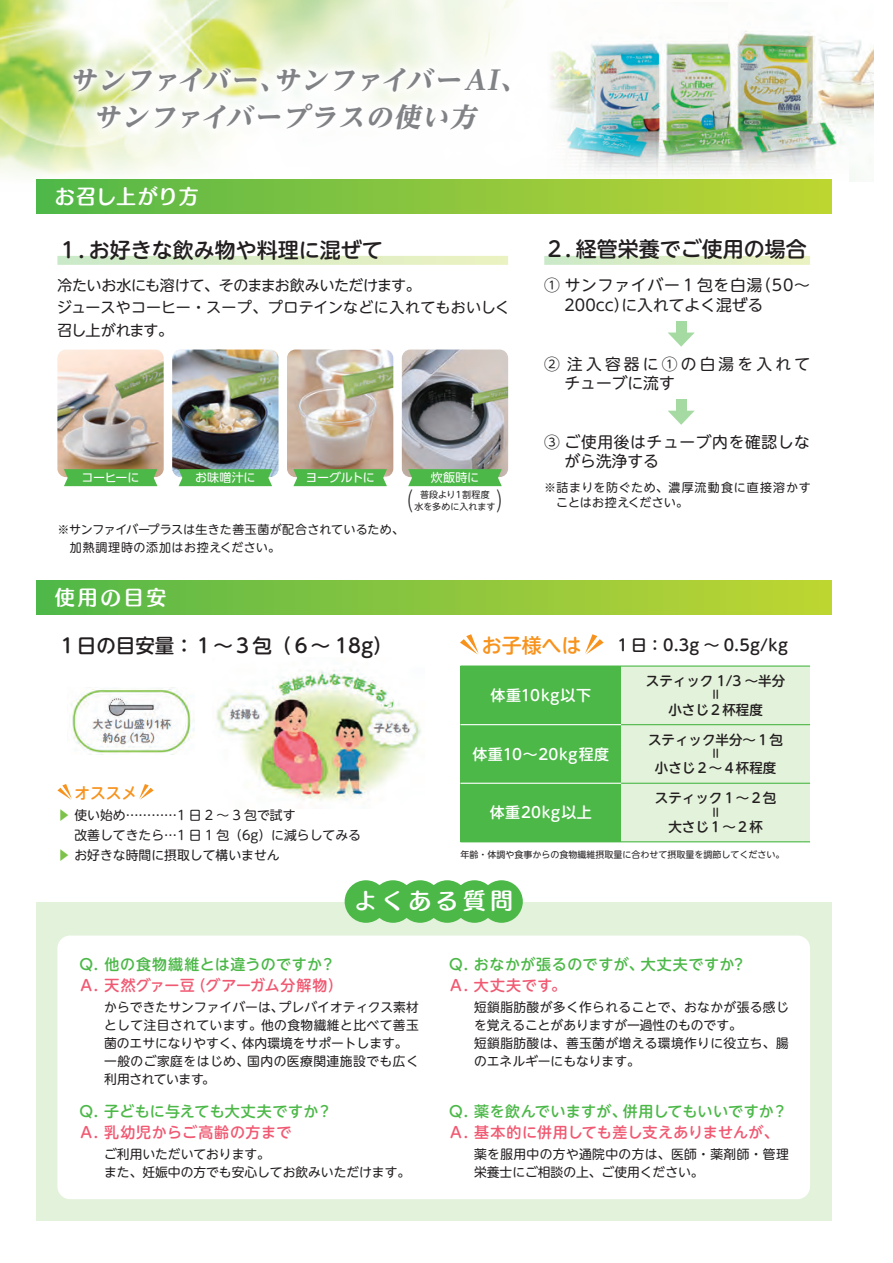
<style>
.page{position:relative;width:893px;height:1263px;background:#fff}
.page>*{position:absolute;margin:0;border:0;box-sizing:border-box;transform-origin:0 0}
.t1{font:italic 800 26.55px/36.9px "UD Reimin Pr 6 N";color:#808285}
.t2{font:300 24px "UD Shin M Go Pro";color:#231f20;scale:.69 1}
.t3{font:22.5px "Humming Pro B";letter-spacing:.21em;color:#fff}
.t4{font:500 21px "UD Shin M Go Pro";color:#231f20}
.t5{font:20.25px "Humming Pro B";letter-spacing:.025em;color:#fff}
.t6{font:20.25px "Humming Pro B";letter-spacing:.085em;color:#fff}
.t7{font:500 19.95px "UD Shin M Go Pro";color:#f7931d}
.t8{font:500 19.5px "UD Shin M Go Pro";color:#231f20}
.t9{font:15.75px/19.5px "UD Shin M Go Pro";letter-spacing:.04em;color:#231f20}
.t10{font:15.75px/19.5px "UD Shin M Go Pro";letter-spacing:.2em;color:#231f20}
.t11{font:500 15.75px "UD Shin M Go Pro";letter-spacing:.025em;color:#231f20}
.t12{font:500 15.6px "UD Shin M Go Pro";color:#f7931d}
.t13{font:500 15px "UD Shin M Go Pro";letter-spacing:.03em;color:#4cb848}
.t14{font:15px/22.5px "UD Shin M Go Pro";letter-spacing:-.015em;color:#231f20}
.t15{font:500 15px "UD Shin M Go Pro";letter-spacing:.025em;color:#fff}
.t16{font:500 15px "UD Shin M Go Pro";letter-spacing:.035em;color:#f05972}
.t17{font:500 15px "UD Shin M Go Pro";letter-spacing:.01em;color:#f05972}
.t18{font:500 15px "UD Shin M Go Pro";letter-spacing:.015em;color:#f05972}
.t19{font:500 13.5px "UD Shin M Go Pro";color:#231f20}
.t20{font:12.9px/20px "UD Shin M Go Pro";color:#231f20}
.t21{font:12.75px/18px "UD Shin M Go Pro";letter-spacing:.01em;color:#231f20}
.t22{font:12.75px/18px "UD Shin M Go Pro";letter-spacing:.03em;color:#231f20}
.t23{font:12px/18px "UD Shin M Go Pro";letter-spacing:.035em;color:#231f20}
.t24{font:12px "UD Shin Go Pro";letter-spacing:-.01em;color:#fff}
.t25{font:9px "UD Shin M Go Pro";color:#231f20}
.s1{color:#7dc34a}
</style>
<div class="page">
<div style="left:36px;top:901px;width:795px;height:319px;background:#e3f2da"></div>
<div style="left:57px;top:935px;width:753px;height:264px;background:#fff;border-radius:13px"></div>
<svg style="left:0;top:0;width:832px;height:191px"></svg>
<img style="left:71px;top:687px;width:123px;height:66px">
<img style="left:216px;top:669px;width:205px;height:132px">
<div style="left:460px;top:666px;width:350px;height:176px;background:#e3f2da"></div>
<img style="left:57px;top:349px;width:107px;height:128px">
<svg style="left:57px;top:256px;width:451px;height:9px;background:#dcedc5"></svg>
<svg style="left:544px;top:256px;width:266px;height:9px;background:#dcedc5"></svg>
<img style="left:849px;top:40px;width:25px;height:138px">
<img style="left:547px;top:3px;width:302px;height:178px">
<div style="left:36px;top:179px;width:795px;height:34px;background:linear-gradient(to right,#53b749,#c1d532)"></div>
<div style="left:36px;top:580px;width:795px;height:34px;background:linear-gradient(to right,#53b749,#c1d532)"></div>
<svg style="left:64px;top:469px;width:93px;height:17px;background:#52b84c"></svg>
<img style="left:287px;top:349px;width:106px;height:128px">
<svg style="left:293px;top:469px;width:94px;height:17px;background:#53b94e"></svg>
<img style="left:172px;top:349px;width:107px;height:128px">
<svg style="left:179px;top:469px;width:93px;height:17px;background:#51b94e"></svg>
<div style="left:676px;top:322px;width:10px;height:17px;background:#a5dba3"></div>
<svg style="left:668px;top:332px;width:27px;height:15px"></svg>
<div style="left:676px;top:400px;width:10px;height:17px;background:#a5dba3"></div>
<svg style="left:668px;top:411px;width:26px;height:14px"></svg>
<svg style="left:460px;top:634px;width:19px;height:20px"></svg>
<svg style="left:585px;top:634px;width:19px;height:20px"></svg>
<svg style="left:57px;top:784px;width:15px;height:16px"></svg>
<svg style="left:139px;top:784px;width:15px;height:16px"></svg>
<div style="left:460px;top:666px;width:161px;height:176px;background:#4cb848"></div>
<hr style="left:460px;top:724px;width:350px;height:1px;background:#4cb848">
<hr style="left:460px;top:665px;width:350px;height:2px;background:#4cb848">
<hr style="left:460px;top:783px;width:350px;height:1px;background:#4cb848">
<hr style="left:460px;top:841px;width:350px;height:1px;background:#4cb848">
<img style="left:402px;top:349px;width:106px;height:128px">
<svg style="left:408px;top:469px;width:94px;height:17px;background:#53b94f"></svg>
<img style="left:3px;top:9px;width:574px;height:188px">
<div style="left:345px;top:880px;width:42px;height:43px;background:#4cb848;border-radius:50%"></div>
<div style="left:372px;top:880px;width:42px;height:43px;background:#4cb848;border-radius:50%"></div>
<div style="left:399px;top:880px;width:42px;height:43px;background:#4cb848;border-radius:50%"></div>
<div style="left:426px;top:880px;width:43px;height:43px;background:#4cb848;border-radius:50%"></div>
<div style="left:453px;top:880px;width:43px;height:43px;background:#4cb848;border-radius:50%"></div>
<div style="left:480px;top:880px;width:43px;height:43px;background:#4cb848;border-radius:50%"></div>
<hr style="left:460px;top:724px;width:161px;height:1px;background:#fff">
<hr style="left:460px;top:783px;width:161px;height:1px;background:#fff">
<h1 class="t1" style="left:94px;top:61px;width:442px;text-indent:-24px">サンファイバー、サンファイバーAI、サンファイバープラスの使い方</h1>
<h3 class="t5" style="left:55px;top:180px;width:145px">お召し上がり方</h3>
<h3 class="t4" style="left:57px;top:233px;width:327px">１．お好きな飲み物や料理に混ぜて</h3>
<h3 class="t4" style="left:544px;top:232px;width:264px">２．経管栄養でご使用の場合</h3>
<p class="t14" style="left:57px;top:273px;width:455px">冷たいお水にも溶けて、そのままお飲みいただけます。<br>ジュースやコーヒー・スープ、プロテインなどに入れてもおいしく召し上がれます。</p>
<p class="t9" style="left:564px;top:275px;width:247px;text-indent:-20px">① サンファイバー１包を白湯（50～<br>200cc）に入れてよく混ぜる</p>
<p class="t10" style="left:564px;top:353px;width:247px;text-indent:-20px">② 注入容器に①の白湯を入れてチューブに流す</p>
<p class="t24" style="left:82px;top:468px;width:59px">コーヒーに</p>
<p class="t24" style="left:195px;top:468px;width:62px">お味噌汁に</p>
<p class="t24" style="left:306px;top:468px;width:71px">ヨーグルトに</p>
<p class="t23" style="left:57px;top:520px;width:348px">※サンファイバープラスは生きた善玉菌が配合されているため、　加熱調理時の添加はお控えください。</p>
<p class="t24" style="left:431px;top:468px;width:50px">炊飯時に</p>
<h2 class="t2" style="left:397px;top:481px;width:168px">（　　　　　）</h2>
<p class="t25" style="left:420px;top:487px;width:71px">普段より１割程度</p>
<p class="t25" style="left:415px;top:499px;width:82px">水を多めに入れます</p>
<h3 class="t6" style="left:55px;top:580px;width:113px">使用の目安</h3>
<p class="t9" style="left:564px;top:431px;width:247px;text-indent:-20px">③ ご使用後はチューブ内を確認しながら洗浄する</p>
<p class="t23" style="left:556px;top:479px;width:256px;line-height:15px;text-indent:-12px">※詰まりを防ぐため、濃厚流動食に直接溶かすことはお控えください。</p>
<h3 class="t7" style="left:482px;top:629px;width:101px">お子様へは</h3>
<h3 class="t8" style="left:57px;top:630px;width:337px">１日の目安量：１～３包（６～ 18g）</h3>
<p class="t11" style="left:615px;top:632px;width:174px">１日：0.3g ～ 0.5g/kg</p>
<p class="t12" style="left:74px;top:780px;width:64px">オススメ</p>
<p class="t20" style="left:57px;top:804px;width:305px"><span class="s1">▶</span> 使い始め…………1 日 2 ～ 3 包で試す<br>　 改善してきたら…1 日 1 包（6g）に減らしてみる<span class="s1">▶</span> お好きな時間に摂取して構いません</p>
<p class="t15" style="left:491px;top:683px;width:102px">体重10kg以下</p>
<p class="t15" style="left:473px;top:742px;width:138px">体重10～20kg程度</p>
<p class="t15" style="left:490px;top:800px;width:104px">体重20kg以上</p>
<p class="t19" style="left:646px;top:670px;width:141px">スティック 1/3 ～半分</p>
<p class="t19" style="left:705px;top:701px;width:15px;rotate:-90deg">＝</p>
<p class="t19" style="left:668px;top:698px;width:96px">小さじ２杯程度</p>
<p class="t19" style="left:648px;top:729px;width:136px">スティック半分～１包</p>
<p class="t19" style="left:705px;top:760px;width:15px;rotate:-90deg">＝</p>
<p class="t19" style="left:655px;top:757px;width:123px">小さじ２～４杯程度</p>
<p class="t19" style="left:655px;top:787px;width:123px">スティック１～２包</p>
<p class="t19" style="left:705px;top:818px;width:15px;rotate:-90deg">＝</p>
<p class="t19" style="left:668px;top:816px;width:96px">大さじ１～２杯</p>
<p class="t25" style="left:460px;top:847px;width:325px">年齢・体調や食事からの食物繊維摂取量に合わせて摂取量を調節してください。</p>
<h3 class="t3" style="left:354px;top:882px;width:160px">よくある質問</h3>
<p class="t13" style="left:79px;top:952px;width:258px">Ｑ．他の食物繊維とは違うのですか？</p>
<p class="t18" style="left:79px;top:973px;width:266px">Ａ．天然グァー豆（グアーガム分解物）</p>
<p class="t21" style="left:104px;top:997px;width:316px">からできたサンファイバーは、プレバイオティクス素材として注目されています。他の食物繊維と比べて善玉菌のエサになりやすく、体内環境をサポートします。一般のご家庭をはじめ、国内の医療関連施設でも広く利用されています。</p>
<p class="t13" style="left:79px;top:1099px;width:255px">Ｑ．子どもに与えても大丈夫ですか？</p>
<p class="t16" style="left:79px;top:1120px;width:214px">Ａ．乳幼児からご高齢の方まで</p>
<p class="t21" style="left:104px;top:1144px;width:308px">ご利用いただいております。<br>また、妊娠中の方でも安心してお飲みいただけます。</p>
<p class="t13" style="left:449px;top:952px;width:296px">Ｑ．おなかが張るのですが、大丈夫ですか?</p>
<p class="t16" style="left:449px;top:973px;width:119px">Ａ．大丈夫です。</p>
<p class="t22" style="left:474px;top:997px;width:316px">短鎖脂肪酸が多く作られることで、おなかが張る感じを覚えることがありますが一過性のものです。<br>短鎖脂肪酸は、善玉菌が増える環境作りに役立ち、腸のエネルギーにもなります。</p>
<p class="t13" style="left:449px;top:1099px;width:340px">Ｑ．薬を飲んでいますが、併用してもいいですか？</p>
<p class="t17" style="left:449px;top:1120px;width:332px">Ａ．基本的に併用しても差し支えありませんが、</p>
<p class="t22" style="left:474px;top:1144px;width:316px">薬を服用中の方や通院中の方は、医師・薬剤師・管理栄養士にご相談の上、ご使用ください。</p>
</div>
